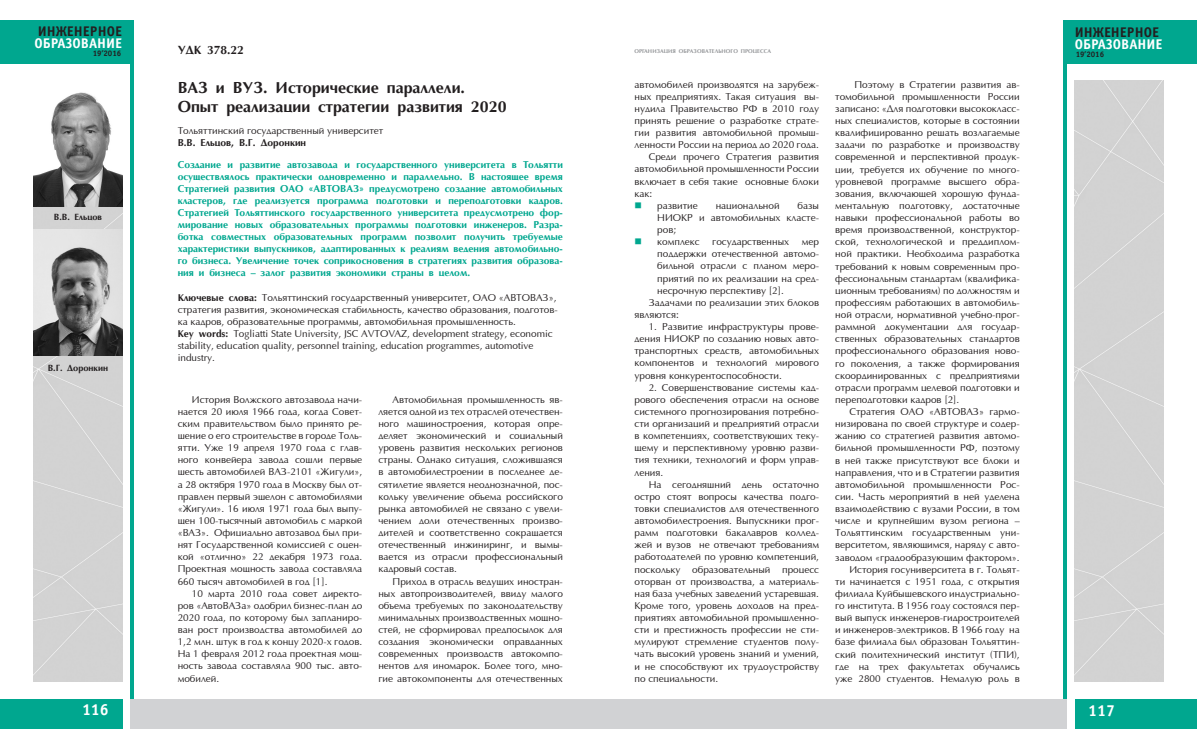
<style>
.page{position:relative;width:1197px;height:755px;background:#fff}
.page>*{position:absolute;margin:0;border:0;box-sizing:border-box;transform-origin:0 0}
.t1{font:700 16px/19.2px "AG Optima";color:#231f20}
.t2{font:700 16px "Officina Sans C";color:#fff}
.t3{font:700 14px "Officina Sans C";color:#fff}
.t4{font:700 14px "Officina Sans C";color:#231f20}
.t5{font:700 12px "AG Optima";color:#231f20}
.t6{font:10px/12.1px "Optima";color:#231f20;text-align:justify}
.t7{font:700 10px/12px "AG Optima";color:#00a78f;text-align:justify}
.t8{font:700 10px "AG Optima";color:#231f20}
.t9{font:700 9px "AG Optima";color:#231f20}
.t10{font:700 8px "Officina Sans C";color:#231f20}
.t11{font:700 5.5px "AG Optima";letter-spacing:.01em;color:#939598}
.s1{font-family:"AG Optima";font-weight:700}
</style>
<div class="page">
<div style="left:1063px;top:20px;width:133px;height:43px;background:#00a78f"></div>
<div style="left:1074px;top:698px;width:122px;height:30px;background:#00a78f"></div>
<hr style="left:1063px;top:45px;width:3px;height:653px;background:#00a78f">
<div style="left:598px;top:698px;width:468px;height:30px;background:#d1d2d4"></div>
<div style="left:1074px;top:80px;width:89px;height:601px;background:#d3d3d3"></div>
<div style="left:0;top:698px;width:122px;height:30px;background:#00a78f"></div>
<div style="left:0;top:20px;width:133px;height:43px;background:#00a78f"></div>
<hr style="left:130px;top:45px;width:3px;height:653px;background:#00a78f">
<div style="left:33px;top:206px;width:89px;height:475px;background:#d3d3d3"></div>
<div style="left:130px;top:698px;width:468px;height:30px;background:#d1d2d4"></div>
<img style="left:34px;top:229px;width:88px;height:126px">
<img style="left:33px;top:92px;width:89px;height:114px">
<h2 class="t4" style="left:38px;top:23px;width:86px">ИНЖЕНЕРНОЕ</h2>
<h2 class="t3" style="left:34px;top:35px;width:89px">ОБРАЗОВАНИЕ</h2>
<p class="t10" style="left:93px;top:49px;width:30px">19’2016</p>
<p class="t9" style="left:54px;top:211px;width:50px">В.В. Ельцов</p>
<p class="t9" style="left:48px;top:362px;width:62px">В.Г. Доронкин</p>
<h1 class="t2" style="left:82px;top:700px;width:28px">116</h1>
<p class="t5" style="left:178px;top:43px;width:68px">УДК 378.22</p>
<h1 class="t1" style="left:178px;top:78px;width:330px">ВАЗ и ВУЗ. Исторические параллели.<br>Опыт реализации стратегии развития 2020</h1>
<p class="t6" style="left:178px;top:125px;width:207px">Тольяттинский государственный университет</p>
<p class="t8" style="left:178px;top:137px;width:130px">В.В. Ельцов, В.Г. Доронкин</p>
<p class="t7" style="left:178px;top:159px;width:386px">Создание и развитие автозавода и государственного университета в Тольятти осуществлялось практически одновременно и параллельно. В настоящее время Стратегией развития ОАО «АВТОВАЗ» предусмотрено создание автомобильных кластеров, где реализуется программа подготовки и переподготовки кадров.<br>Стратегией Тольяттинского государственного университета предусмотрено фор&shy;мирование новых образовательных программы подготовки инженеров. Разра&shy;ботка совместных образовательных программ позволит получить требуемые характеристики выпускников, адаптированных к реалиям ведения автомобильно&shy;го бизнеса. Увеличение точек соприкосновения в стратегиях развития образова&shy;ния и бизнеса – залог развития экономики страны в целом.</p>
<p class="t6" style="left:178px;top:292px;width:381px;text-align:left"><span class="s1">Ключевые слова:</span> Тольяттинский государственный университет, ОАО «АВТОВАЗ», стратегия развития, экономическая стабильность, качество образования, подготов&shy;ка кадров, образовательные программы, автомобильная промышленность.<br><span class="s1">Key words:</span> Togliatti State University, JSC AVTOVAZ, development strategy, economic stability, education quality, personnel training, education programmes, automotive industry.</p>
<p class="t6" style="left:178px;top:393px;width:186px;text-indent:14px">История Волжского автозавода начи&shy;нается 20 июля 1966 года, когда Совет&shy;ским правительством было принято ре&shy;шение о его строительстве в городе Толь&shy;ятти. Уже 19 апреля 1970 года с глав&shy;ного конвейера завода сошли первые шесть автомобилей ВАЗ-2101 «Жигули», а 28 октября 1970 года в Москву был от&shy;правлен первый эшелон с автомобилями «Жигули». 16 июля 1971 года был выпу&shy;щен 100-тысячный автомобиль с маркой «ВАЗ». Официально автозавод был при&shy;нят Государственной комиссией с оцен&shy;кой «отлично» 22 декабря 1973 года.<br>Проектная мощность завода составляла 660 тысяч автомобилей в год [1].</p>
<p class="t6" style="left:178px;top:587px;width:186px;text-indent:14px">10 марта 2010 года совет директо&shy;ров «АвтоВАЗа» одобрил бизнес-план до 2020 года, по которому был запланиро&shy;ван рост производства автомобилей до 1,2 млн. штук в год к концу 2020-х годов.<br>На 1 февраля 2012 года проектная мощ&shy;ность завода составляла 900 тыс. авто&shy;мобилей.</p>
<p class="t6" style="left:378px;top:393px;width:186px;text-indent:14px">Автомобильная промышленность яв&shy;ляется одной из тех отраслей отечествен&shy;ного машиностроения, которая опре&shy;деляет экономический и социальный уровень развития нескольких регионов страны. Однако ситуация, сложившаяся в автомобилестроении в последнее де&shy;сятилетие является неоднозначной, пос&shy;кольку увеличение объема российского рынка автомобилей не связано с увели&shy;чением доли отечественных произво&shy;дителей и соответственно сокращается отечественный инжиниринг, и вымы&shy;вается из отрасли профессиональный кадровый состав.</p>
<p class="t6" style="left:378px;top:575px;width:186px;text-indent:14px">Приход в отрасль ведущих иностран&shy;ных автопроизводителей, ввиду малого объема требуемых по законодательству минимальных производственных мощно&shy;стей, не сформировал предпосылок для создания экономически оправданных современных производств автокомпо&shy;нентов для иномарок. Более того, мно&shy;гие автокомпоненты для отечественных</p>
<p class="t11" style="left:634px;top:48px;width:138px">ОРГАНИЗАЦИЯ ОБРАЗОВАТЕЛЬНОГО ПРОЦЕССА</p>
<p class="t6" style="left:634px;top:78px;width:186px">автомобилей производятся на зарубеж-</p>
<p class="t6" style="left:634px;top:91px;width:186px">ных предприятиях. Такая ситуация вы-</p>
<p class="t6" style="left:634px;top:103px;width:186px">нудила Правительство РФ в 2010 году</p>
<p class="t6" style="left:634px;top:115px;width:186px">принять решение о разработке страте-</p>
<p class="t6" style="left:634px;top:127px;width:186px">гии развития автомобильной промыш-</p>
<p class="t6" style="left:634px;top:139px;width:186px">ленности России на период до 2020 года.</p>
<p class="t6" style="left:648px;top:151px;width:172px">Среди прочего Стратегия развития</p>
<p class="t6" style="left:634px;top:163px;width:186px">автомобильной промышленности России</p>
<p class="t6" style="left:634px;top:175px;width:186px">включает в себя такие основные блоки</p>
<p class="t6" style="left:634px;top:187px;width:19px">как:</p>
<p class="t6" style="left:657px;top:200px;width:42px">развитие</p>
<p class="t6" style="left:715px;top:200px;width:65px">национальной</p>
<p class="t6" style="left:657px;top:200px;width:163px;text-align:left;text-indent:140px">базы<br>НИОКР и автомобильных класте&shy;ров;<br>комплекс</p>
<p class="t6" style="left:712px;top:236px;width:78px">государственных</p>
<p class="t6" style="left:801px;top:236px;width:19px">мер</p>
<p class="t6" style="left:657px;top:248px;width:163px">поддержки отечественной автомо-</p>
<p class="t6" style="left:657px;top:260px;width:163px">бильной отрасли с планом меро-</p>
<p class="t6" style="left:657px;top:272px;width:163px">приятий по их реализации на сред-</p>
<p class="t6" style="left:657px;top:284px;width:128px">несрочную перспективу [2].</p>
<p class="t6" style="left:648px;top:296px;width:172px">Задачами по реализации этих блоков</p>
<p class="t6" style="left:634px;top:309px;width:46px">являются:</p>
<p class="t6" style="left:634px;top:321px;width:186px;text-indent:14px">1. Развитие инфраструктуры прове&shy;дения НИОКР по созданию новых авто&shy;транспортных средств, автомобильных компонентов и технологий мирового уровня конкурентоспособности.</p>
<p class="t6" style="left:634px;top:381px;width:186px;text-indent:14px">2. Совершенствование системы кад&shy;рового обеспечения отрасли на основе системного прогнозирования потребно&shy;сти организаций и предприятий отрасли в компетенциях, соответствующих теку&shy;щему и перспективному уровню разви&shy;тия техники, технологий и форм управ&shy;ления.</p>
<p class="t6" style="left:634px;top:478px;width:186px;text-indent:14px">На сегодняшний день остаточно остро стоят вопросы качества подго&shy;товки специалистов для отечественного автомобилестроения. Выпускники прог&shy;рамм подготовки бакалавров коллед&shy;жей и вузов не отвечают требованиям работодателей по уровню компетенций, поскольку образовательный процесс оторван от производства, а материаль&shy;ная база учебных заведений устаревшая.<br>Кроме того, уровень доходов на пред&shy;приятиях автомобильной промышленно&shy;сти и престижность профессии не сти&shy;мулируют стремление студентов полу&shy;чать высокий уровень знаний и умений, и не способствуют их трудоустройству по специальности.</p>
<p class="t6" style="left:835px;top:79px;width:186px;text-indent:19px">Поэтому в Стратегии развития ав&shy;томобильной промышленности России записано: «Для подготовки высококласс&shy;ных специалистов, которые в состоянии квалифицированно решать возлагаемые задачи по разработке и производству современной и перспективной продук&shy;ции, требуется их обучение по много&shy;уровневой программе высшего обра&shy;зования, включающей хорошую фунда&shy;ментальную подготовку, достаточные навыки профессиональной работы во время производственной, конструктор&shy;ской, технологической и преддиплом&shy;ной практики. Необходима разработка требований к новым современным про&shy;фессиональным стандартам (квалифика&shy;ционным требованиям) по должностям и профессиям работающих в автомобиль&shy;ной отрасли, нормативной учебно-прог&shy;раммной документации для государ&shy;ственных образовательных стандартов профессионального образования ново&shy;го поколения, а также формирования скоординированных с предприятиями отрасли программ целевой подготовки и переподготовки кадров [2].</p>
<p class="t6" style="left:835px;top:406px;width:186px;text-align:right">Стратегия ОАО «АВТОВАЗ» гармо&shy;низирована по своей структуре и содер&shy;жанию со стратегией развития автомо&shy;бильной промышленности РФ, поэтому в ней также присутствуют все блоки и направления, что и в Стратегии развития автомобильной промышленности Рос&shy;сии. Часть мероприятий в ней уделена взаимодействию с вузами России, в том числе и крупнейшим вузом региона – Тольяттинским государственным уни&shy;верситетом, являющимся, наряду с авто&shy;заводом «градообразующим фактором».<br>История госуниверситета в г. Тольят-<br>ти начинается с 1951 года, с открытия филиала Куйбышевского индустриально&shy;го института. В 1956 году состоялся пер&shy;вый выпуск инженеров-гидростроителей и инженеров-электриков. В 1966 году на базе филиала был образован Тольяттин&shy;ский политехнический институт (ТПИ), где на трех факультетах обучались уже 2800 студентов. Немалую роль в</p>
<h2 class="t4" style="left:1074px;top:24px;width:86px">ИНЖЕНЕРНОЕ</h2>
<h2 class="t3" style="left:1074px;top:36px;width:89px">ОБРАЗОВАНИЕ</h2>
<p class="t10" style="left:1075px;top:49px;width:30px">19’2016</p>
<h1 class="t2" style="left:1088px;top:700px;width:28px">117</h1>
</div>
